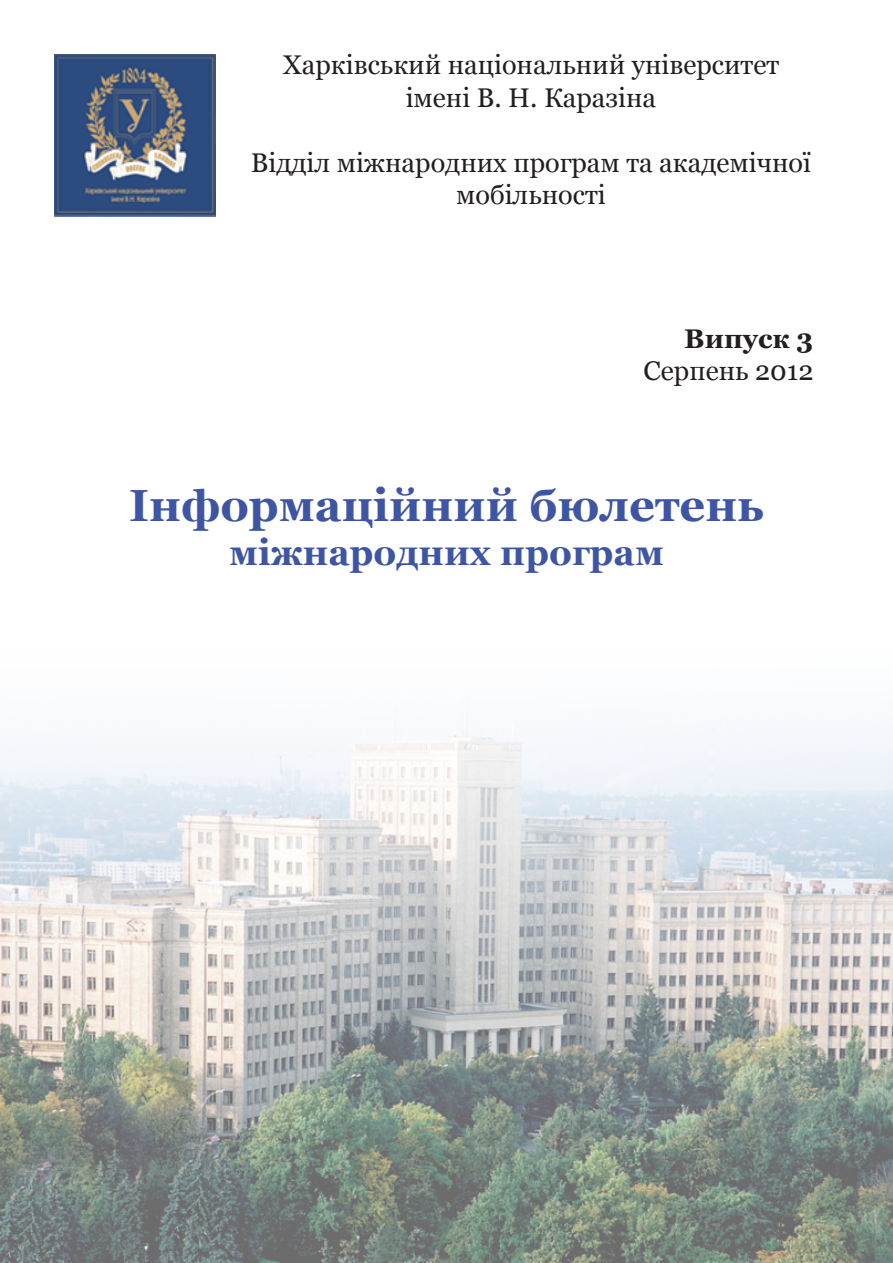
<style>
.page{position:relative;width:893px;height:1263px;background:#fff}
.page>*{position:absolute;margin:0;border:0;box-sizing:border-box;transform-origin:0 0}
.t1{font:700 45px "Georgia";color:#3e55a4}
.t2{font:700 36px "Georgia";color:#3e55a4}
.t3{font:27px/32.4px "Georgia";color:#231f20;text-align:center}
.t4{font:700 27px "Georgia";color:#231f20}
</style>
<div class="page">
<img style="left:0;top:718px;width:893px;height:545px">
<img style="left:54px;top:54px;width:161px;height:163px">
<p class="t3" style="left:283px;top:49px;width:498px">Харківський національний університет імені В. Н. Каразіна</p>
<p class="t3" style="left:251px;top:146px;width:562px">Відділ міжнародних програм та академічної мобільності</p>
<p class="t4" style="left:684px;top:323px;width:131px">Випуск 3</p>
<p class="t3" style="left:644px;top:354px;width:171px">Серпень 2012</p>
<h1 class="t1" style="left:129px;top:480px;width:636px">Інформаційний бюлетень</h1>
<h2 class="t2" style="left:229px;top:532px;width:436px">міжнародних програм</h2>
</div>
